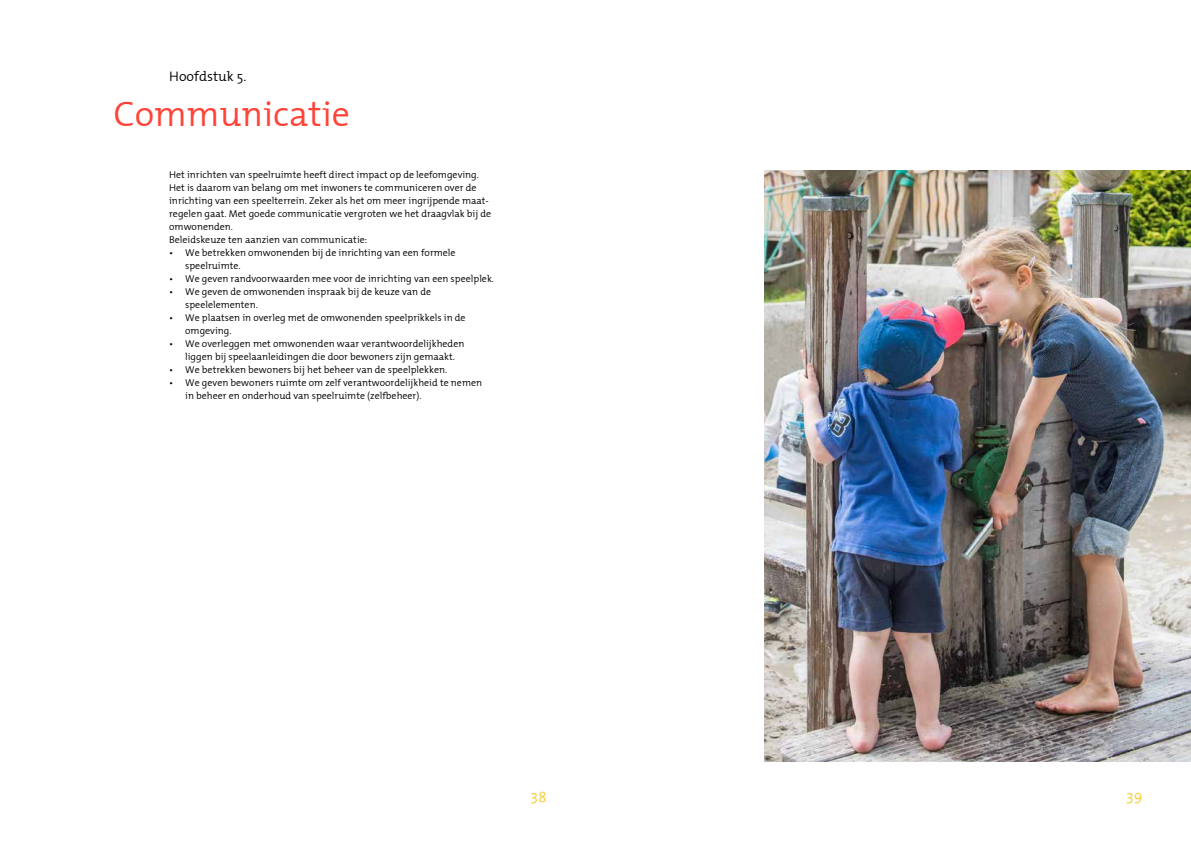
<style>
.page{position:relative;width:1191px;height:842px;background:#fff}
.page>*{position:absolute;margin:0;border:0;box-sizing:border-box;transform-origin:0 0}
.t1{font:300 36px "The Mix";color:#ff4338}
.t2{font:15px "The Mix Office";color:#f7ce3c}
.t3{font:300 14px "The Mix";color:#000}
.t4{font:300 10px/13px "The Mix";color:#000}
</style>
<div class="page">
<img style="left:764px;top:170px;width:427px;height:591px">
<h3 class="t3" style="left:169px;top:65px;width:79px">Hoofdstuk 5.</h3>
<h1 class="t1" style="left:113px;top:84px;width:238px">Communicatie</h1>
<p class="t4" style="left:169px;top:167px;width:323px">Het inrichten van speelruimte heeft direct impact op de leefomgeving.<br>Het is daarom van belang om met inwoners te communiceren over de inrichting van een speelterrein. Zeker als het om meer ingrijpende maat&shy;regelen gaat. Met goede communicatie vergroten we het draagvlak bij de omwonenden.<br>Beleidskeuze ten aanzien van communicatie:</p>
<p class="t4" style="left:185px;top:245px;width:272px;text-indent:-16px">• We betrekken omwonenden bij de inrichting van een formele speelruimte.</p>
<p class="t4" style="left:169px;top:271px;width:326px">• We geven randvoorwaarden mee voor de inrichting van een speelplek.</p>
<p class="t4" style="left:185px;top:284px;width:247px;text-indent:-16px">• We geven de omwonenden inspraak bij de keuze van de speelelementen.</p>
<p class="t4" style="left:185px;top:310px;width:282px;text-indent:-16px">• We plaatsen in overleg met de omwonenden speelprikkels in de omgeving.</p>
<p class="t4" style="left:185px;top:336px;width:281px;text-indent:-16px">• We overleggen met omwonenden waar verantwoordelijkheden liggen bij speelaanleidingen die door bewoners zijn gemaakt.</p>
<p class="t4" style="left:169px;top:362px;width:279px">• We betrekken bewoners bij het beheer van de speelplekken.</p>
<p class="t4" style="left:185px;top:375px;width:298px;text-indent:-16px">• We geven bewoners ruimte om zelf verantwoordelijkheid te nemen in beheer en onderhoud van speelruimte (zelfbeheer).</p>
<h2 class="t2" style="left:530px;top:789px;width:18px">38</h2>
<h2 class="t2" style="left:1125px;top:789px;width:18px">39</h2>
</div>
